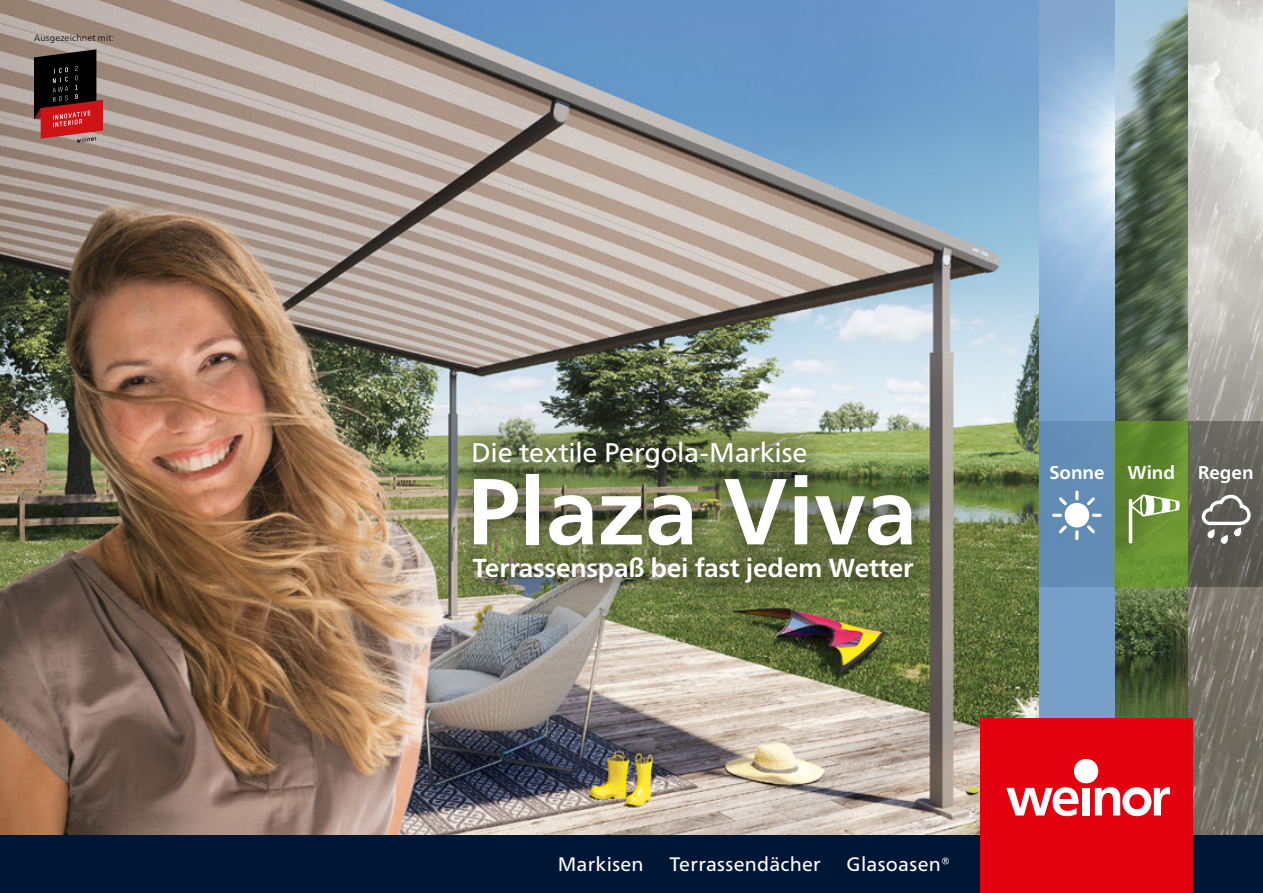
<style>
.page{position:relative;width:1263px;height:893px;background:#fff}
.page>*{position:absolute;margin:0;border:0;box-sizing:border-box;transform-origin:0 0}
.t1{font:700 93.45px "Frutiger Neue LTW1 G";letter-spacing:-.005em;color:#fff}
.t2{font:27px "Frutiger Neue LTW1 G";letter-spacing:-.005em;color:#fff}
.t3{font:700 26.1px "Frutiger Neue LTW1 G";letter-spacing:-.01em;color:#fff}
.t4{font:19.5px "Frutiger Neue LTW1 G";letter-spacing:.015em;color:#fff}
.t5{font:700 18.6px "Frutiger Neue LTW1 G";color:#fff}
.t6{font:300 9px "Frutiger Neue LTW1 G";letter-spacing:.02em;color:#000}
</style>
<div class="page">
<img style="left:0;top:0;width:1040px;height:836px">
<img style="left:1114px;top:0;width:74px;height:719px">
<img style="left:1040px;top:0;width:74px;height:719px">
<img style="left:1188px;top:0;width:75px;height:836px">
<svg style="left:1114px;top:421px;width:74px;height:166px;background:#648c31"></svg>
<svg style="left:1188px;top:421px;width:75px;height:166px;background:#626059"></svg>
<svg style="left:1201px;top:494px;width:50px;height:51px"></svg>
<hr style="left:1129px;top:500px;width:3px;height:42px;background:#fff">
<svg style="left:1130px;top:494px;width:50px;height:23px"></svg>
<div style="left:1040px;top:421px;width:74px;height:166px;background:#628cb5"></div>
<div style="left:1064px;top:503px;width:25px;height:24px;background:#fff;border-radius:50%"></div>
<svg style="left:1084px;top:514px;width:16px;height:20px"></svg>
<svg style="left:1084px;top:497px;width:11px;height:11px"></svg>
<svg style="left:1054px;top:514px;width:24px;height:25px"></svg>
<svg style="left:1059px;top:492px;width:19px;height:16px"></svg>
<div style="left:447px;top:415px;width:492px;height:194px;background:#000;opacity:.5"></div>
<svg style="left:34px;top:49px;width:69px;height:94px;background:#612a29"></svg>
<div style="left:0;top:836px;width:1263px;height:57px;background:#001634"></div>
<div style="left:980px;top:719px;width:213px;height:174px;background:#e3000f"></div>
<svg style="left:1006px;top:787px;width:72px;height:29px"></svg>
<div style="left:1082px;top:788px;width:8px;height:27px;background:#fff"></div>
<div style="left:1074px;top:759px;width:24px;height:24px;background:#fff;border-radius:50%"></div>
<svg style="left:1095px;top:787px;width:75px;height:29px"></svg>
<p class="t6" style="left:34px;top:32px;width:82px">Ausgezeichnet mit:</p>
<h2 class="t2" style="left:471px;top:437px;width:338px">Die textile Pergola-Markise</h2>
<h1 class="t1" style="left:466px;top:456px;width:452px">Plaza Viva</h1>
<h3 class="t3" style="left:472px;top:553px;width:443px">Terrassenspaß bei fast jedem Wetter</h3>
<p class="t5" style="left:1049px;top:461px;width:206px">Sonne Wind Regen</p>
<p class="t4" style="left:558px;top:852px;width:88px">Markisen</p>
<p class="t4" style="left:669px;top:852px;width:153px">Terrassendächer</p>
<p class="t4" style="left:847px;top:852px;width:105px">Glasoasen®</p>
</div>
